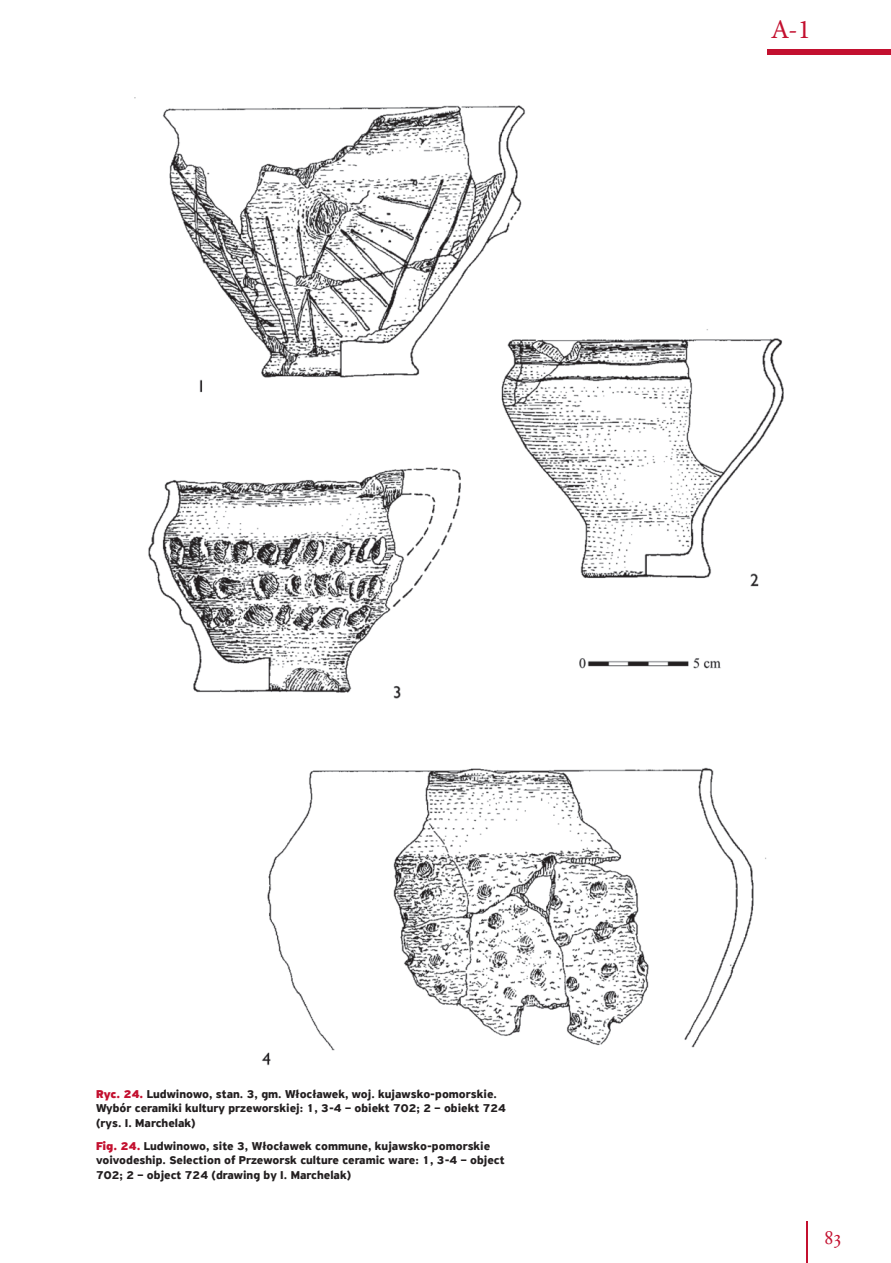
<style>
.page{position:relative;width:891px;height:1263px;background:#fff}
.page>*{position:absolute;margin:0;border:0;box-sizing:border-box;transform-origin:0 0}
.t1{font:27px "Minion Pro";color:#c3102f}
.t2{font:21px "Adobe Garamond Pro";color:#c3102f}
.t3{font:700 12px/14.4px "PF Highway Sans Pro";color:#231f20}
.s1{font-weight:900;color:#c3102f}
</style>
<div class="page">
<div style="left:767px;top:50px;width:124px;height:5px;background:#c3102f"></div>
<hr style="left:806px;top:1221px;width:1px;height:42px;background:#c3102f">
<img style="left:134px;top:97px;width:650px;height:969px">
<h1 class="t1" style="left:771px;top:13px;width:42px">A-1</h1>
<p class="t3" style="left:96px;top:1087px;width:411px"><span class="s1">Ryc. 24.</span> Ludwinowo, stan. 3, gm. Włocławek, woj. kujawsko-pomorskie.<br>Wybór ceramiki kultury przeworskiej: 1, 3-4 – obiekt 702; 2 – obiekt 724 (rys. I. Marchelak)</p>
<p class="t3" style="left:96px;top:1139px;width:410px"><span class="s1">Fig. 24.</span> Ludwinowo, site 3, Włocławek commune, kujawsko-pomorskie voivodeship. Selection of Przeworsk culture ceramic ware: 1, 3-4 – object<br>702; 2 – object 724 (drawing by I. Marchelak)</p>
<h2 class="t2" style="left:824px;top:1224px;width:19px">83</h2>
</div>
